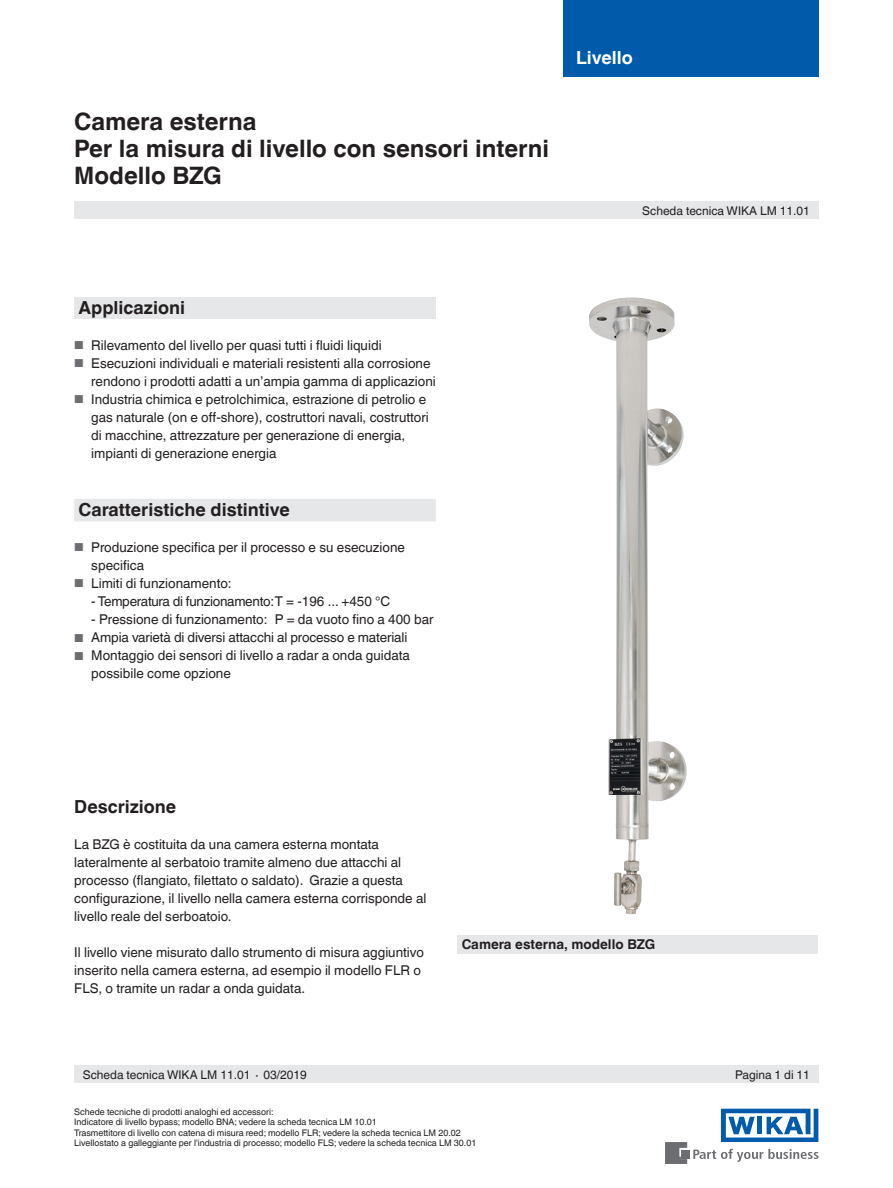
<style>
.page{position:relative;width:893px;height:1188px;background:#fff}
.page>*{position:absolute;margin:0;border:0;box-sizing:border-box;transform-origin:0 0}
.t1{font:700 24px/27px "Helvetica World";color:#231f20}
.t2{font:700 18px "Helvetica World";color:#231f20}
.t3{font:700 18px "Helvetica World";color:#fff}
.t4{font:13.5px/18px "Helvetica World";color:#231f20}
.t5{font:13.5px "Helvetica World";letter-spacing:-.02em;color:#231f20}
.t6{font:700 13.5px "Helvetica World";color:#231f20}
.t7{font:12px "Helvetica World";color:#231f20}
.t8{font:9px/10.5px "Helvetica World";color:#231f20}
.s1{font-size:11.55px;color:#6c6d70}
</style>
<div class="page">
<div style="left:74px;top:297px;width:362px;height:22px;background:#e6e7e9"></div>
<div style="left:74px;top:202px;width:745px;height:17px;background:#e6e7e9"></div>
<div style="left:74px;top:1066px;width:745px;height:17px;background:#e6e7e9"></div>
<svg style="left:693px;top:1149px;width:126px;height:13px"></svg>
<div style="left:682px;top:1150px;width:8px;height:8px;background:#6c6d70"></div>
<svg style="left:665px;top:1142px;width:22px;height:22px"></svg>
<svg style="left:721px;top:1109px;width:97px;height:33px"></svg>
<div style="left:563px;top:0;width:256px;height:77px;background:#015aaa"></div>
<img style="left:589px;top:297px;width:98px;height:617px">
<div style="left:457px;top:935px;width:361px;height:19px;background:#e6e7e9"></div>
<div style="left:74px;top:499px;width:362px;height:22px;background:#e6e7e9"></div>
<h1 class="t1" style="left:74px;top:108px;width:476px">Camera esterna<br>Per la misura di livello con sensori interni<br>Modello BZG</h1>
<h2 class="t3" style="left:576px;top:47px;width:58px">Livello</h2>
<p class="t7" style="left:642px;top:204px;width:169px">Scheda tecnica WIKA LM 11.01</p>
<h2 class="t2" style="left:79px;top:297px;width:108px">Applicazioni</h2>
<p class="t4" style="left:74px;top:336px;width:309px"><span class="s1">■</span> Rilevamento del livello per quasi tutti i fluidi liquidi</p>
<p class="t4" style="left:91px;top:354px;width:346px;text-indent:-17px"><span class="s1">■</span> Esecuzioni individuali e materiali resistenti alla corrosione rendono i prodotti adatti a un’ampia gamma di applicazioni</p>
<p class="t4" style="left:91px;top:390px;width:339px;text-indent:-17px"><span class="s1">■</span> Industria chimica e petrolchimica, estrazione di petrolio e gas naturale (on e off-shore), costruttori navali, costruttori di macchine, attrezzature per generazione di energia, impianti di generazione energia</p>
<h2 class="t2" style="left:79px;top:499px;width:213px">Caratteristiche distintive</h2>
<p class="t4" style="left:91px;top:538px;width:315px;text-indent:-17px"><span class="s1">■</span> Produzione specifica per il processo e su esecuzione specifica</p>
<p class="t4" style="left:74px;top:574px;width:159px"><span class="s1">■</span> Limiti di funzionamento:</p>
<p class="t5" style="left:91px;top:593px;width:301px">- Temperatura di funzionamento:T = -196 ... +450 °C</p>
<p class="t4" style="left:91px;top:610px;width:344px">- Pressione di funzionamento: P = da vuoto fino a 400 bar</p>
<p class="t4" style="left:74px;top:629px;width:335px"><span class="s1">■</span> Ampia varietà di diversi attacchi al processo e materiali</p>
<p class="t4" style="left:91px;top:647px;width:320px;text-indent:-17px"><span class="s1">■</span> Montaggio dei sensori di livello a radar a onda guidata possibile come opzione</p>
<h2 class="t2" style="left:74px;top:796px;width:103px">Descrizione</h2>
<p class="t4" style="left:74px;top:835px;width:354px">La BZG è costituita da una camera esterna montata lateralmente al serbatoio tramite almeno due attacchi al processo (flangiato, filettato o saldato). Grazie a questa configurazione, il livello nella camera esterna corrisponde al livello reale del serboatoio.</p>
<p class="t4" style="left:74px;top:943px;width:351px">Il livello viene misurato dallo strumento di misura aggiuntivo inserito nella camera esterna, ad esempio il modello FLR o<br>FLS, o tramite un radar a onda guidata.</p>
<p class="t6" style="left:462px;top:937px;width:195px">Camera esterna, modello BZG</p>
<p class="t7" style="left:83px;top:1068px;width:225px">Scheda tecnica WIKA LM 11.01 ∙ 03/2019</p>
<p class="t7" style="left:735px;top:1068px;width:76px">Pagina 1 di 11</p>
<p class="t8" style="left:74px;top:1107px;width:404px">Schede tecniche di prodotti analoghi ed accessori:<br>Indicatore di livello bypass; modello BNA; vedere la scheda tecnica LM 10.01<br>Trasmettitore di livello con catena di misura reed; modello FLR; vedere la scheda tecnica LM 20.02<br>Livellostato a galleggiante per l'industria di processo; modello FLS; vedere la scheda tecnica LM 30.01</p>
</div>
